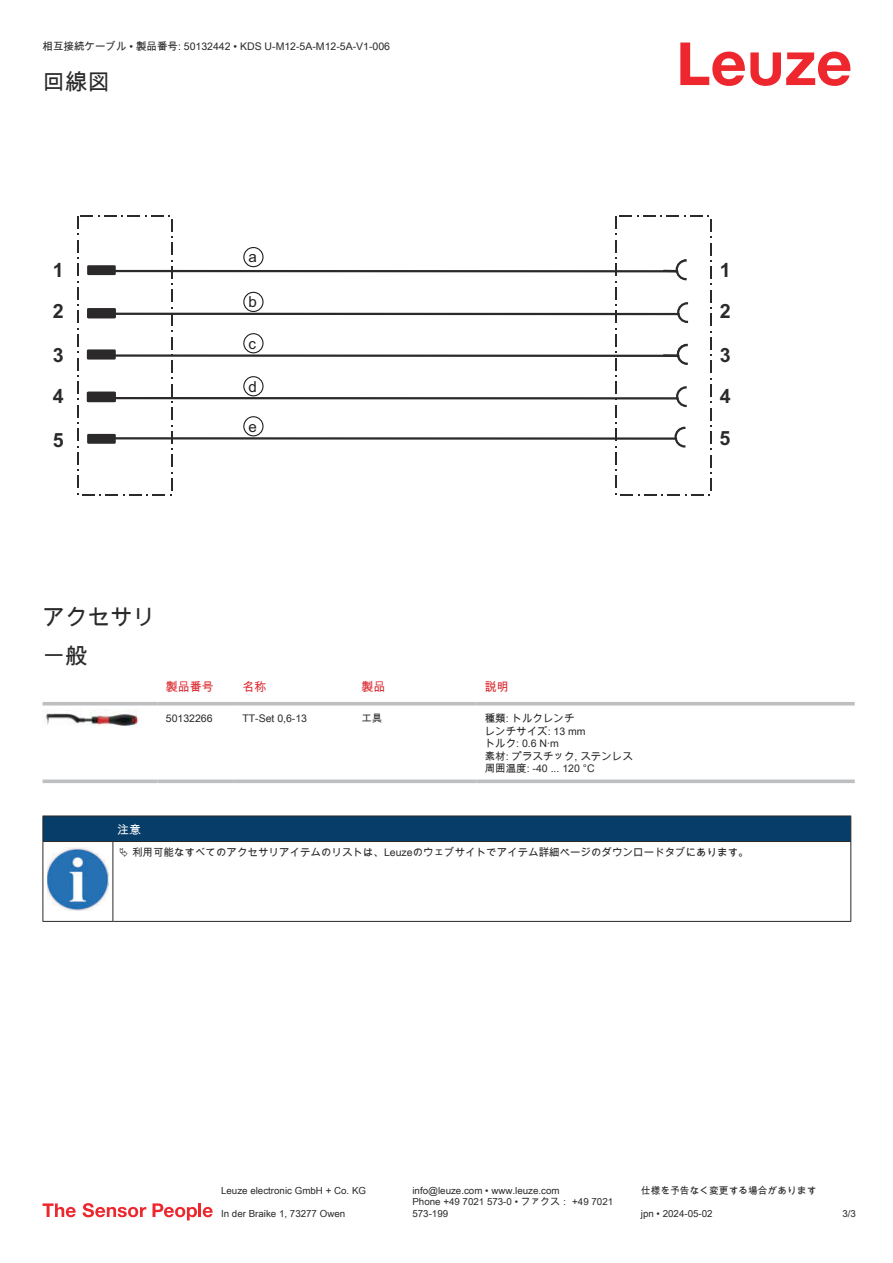
<style>
.page{position:relative;width:893px;height:1263px;background:#fff}
.page>*{position:absolute;margin:0;border:0;box-sizing:border-box;transform-origin:0 0}
.t1{font:22.5px/38.7px "Arial Unicode MS";color:#2b292a}
.t2{font:700 19.65px "Arial";color:#2b292a}
.t3{font:15.15px "Arial";color:#1f2020}
.t4{font:12px "Arial Unicode MS";color:#db2a30}
.t5{font:12px "Arial Unicode MS";color:#fff}
.t6{font:10.5px/12.6px "Arial Unicode MS";color:#2b292a}
.t7{font:9.75px/11.7px "Arial Unicode MS";color:#2b292a}
</style>
<div class="page">
<svg style="left:680px;top:43px;width:170px;height:43px"></svg>
<svg style="left:43px;top:705px;width:812px;height:5px"></svg>
<hr style="left:43px;top:702px;width:114px;height:3px;background:#bdbfc1">
<hr style="left:157px;top:702px;width:77px;height:3px;background:#bdbfc1">
<hr style="left:234px;top:702px;width:119px;height:3px;background:#bdbfc1">
<hr style="left:353px;top:702px;width:123px;height:3px;background:#bdbfc1">
<hr style="left:476px;top:702px;width:379px;height:3px;background:#bdbfc1">
<svg style="left:43px;top:779px;width:114px;height:4px"></svg>
<svg style="left:157px;top:779px;width:77px;height:4px"></svg>
<svg style="left:234px;top:779px;width:119px;height:4px"></svg>
<svg style="left:353px;top:779px;width:123px;height:4px"></svg>
<svg style="left:476px;top:779px;width:379px;height:4px;background:#c5c7c9"></svg>
<img style="left:43px;top:710px;width:96px;height:16px">
<svg style="left:44px;top:842px;width:806px;height:79px"></svg>
<hr style="left:43px;top:841px;width:70px;height:1px;background:#2b292a">
<div style="left:43px;top:816px;width:808px;height:25px;background:#063d69"></div>
<hr style="left:113px;top:841px;width:738px;height:1px;background:#2b292a">
<hr style="left:43px;top:842px;width:1px;height:75px;background:#2b292a">
<hr style="left:113px;top:842px;width:1px;height:75px;background:#2b292a">
<hr style="left:850px;top:842px;width:1px;height:75px;background:#2b292a">
<hr style="left:43px;top:921px;width:70px;height:1px;background:#2b292a">
<hr style="left:113px;top:921px;width:738px;height:1px;background:#2b292a">
<img style="left:47px;top:848px;width:61px;height:63px">
<div style="left:115px;top:842px;width:734px;height:21px;background:#fff"></div>
<svg style="left:43px;top:1203px;width:33px;height:14px"></svg>
<svg style="left:83px;top:1203px;width:63px;height:14px"></svg>
<svg style="left:153px;top:1203px;width:44px;height:17px"></svg>
<hr style="left:198px;top:1203px;width:3px;height:14px;background:#ed272d">
<svg style="left:203px;top:1207px;width:10px;height:10px"></svg>
<svg style="left:77px;top:216px;width:96px;height:279px"></svg>
<hr style="left:103px;top:313px;width:576px;height:2px;background:#2b292a">
<div style="left:88px;top:309px;width:27px;height:8px;background:#2b292a"></div>
<div style="left:87px;top:308px;width:29px;height:10px;border:2px solid #2b292a"></div>
<hr style="left:98px;top:397px;width:580px;height:2px;background:#2b292a">
<div style="left:88px;top:393px;width:27px;height:8px;background:#2b292a"></div>
<div style="left:87px;top:392px;width:29px;height:10px;border:2px solid #2b292a"></div>
<div style="left:88px;top:266px;width:27px;height:8px;background:#2b292a"></div>
<div style="left:87px;top:265px;width:29px;height:10px;border:2px solid #2b292a"></div>
<div style="left:88px;top:435px;width:27px;height:8px;background:#2b292a"></div>
<div style="left:87px;top:434px;width:29px;height:10px;border:2px solid #2b292a"></div>
<svg style="left:615px;top:216px;width:97px;height:279px"></svg>
<div style="left:677px;top:261px;width:18px;height:18px;background:#fff;border-radius:50%"></div>
<div style="left:676px;top:259px;width:20px;height:21px;border:2px solid #2b292a;border-radius:50%"></div>
<div style="left:688px;top:255px;width:15px;height:29px;background:#fff"></div>
<hr style="left:102px;top:270px;width:575px;height:2px;background:#2b292a">
<div style="left:678px;top:345px;width:18px;height:19px;background:#fff;border-radius:50%"></div>
<div style="left:677px;top:344px;width:21px;height:21px;border:2px solid #2b292a;border-radius:50%"></div>
<div style="left:689px;top:340px;width:16px;height:29px;background:#fff"></div>
<hr style="left:103px;top:354px;width:575px;height:3px;background:#2b292a">
<svg style="left:676px;top:428px;width:18px;height:18px"></svg>
<div style="left:674px;top:427px;width:21px;height:21px;border:2px solid #2b292a;border-radius:50%"></div>
<div style="left:687px;top:422px;width:15px;height:29px;background:#fff"></div>
<hr style="left:101px;top:437px;width:575px;height:3px;background:#2b292a">
<div style="left:243px;top:247px;width:21px;height:20px;border:1px solid #1e2020;border-radius:50%"></div>
<div style="left:243px;top:292px;width:21px;height:20px;border:1px solid #1e2020;border-radius:50%"></div>
<div style="left:243px;top:333px;width:21px;height:20px;border:1px solid #1e2020;border-radius:50%"></div>
<div style="left:243px;top:376px;width:21px;height:20px;border:1px solid #1e2020;border-radius:50%"></div>
<div style="left:243px;top:416px;width:21px;height:20px;border:1px solid #1e2020;border-radius:50%"></div>
<p class="t6" style="left:43px;top:40px;width:349px">相互接続ケーブル • 製品番号: 50132442 • KDS U-M12-5A-M12-5A-V1-006</p>
<h1 class="t1" style="left:43px;top:62px;width:69px">回線図</h1>
<h3 class="t3" style="left:249px;top:248px;width:10px">a</h3>
<h3 class="t3" style="left:249px;top:293px;width:10px">b</h3>
<h3 class="t3" style="left:249px;top:334px;width:9px">c</h3>
<h3 class="t3" style="left:249px;top:377px;width:10px">d</h3>
<h3 class="t3" style="left:249px;top:417px;width:10px">e</h3>
<h2 class="t2" style="left:53px;top:258px;width:12px">1</h2>
<h2 class="t2" style="left:720px;top:258px;width:12px">1</h2>
<h2 class="t2" style="left:53px;top:300px;width:12px">2</h2>
<h2 class="t2" style="left:720px;top:300px;width:12px">2</h2>
<h2 class="t2" style="left:53px;top:344px;width:12px">3</h2>
<h2 class="t2" style="left:720px;top:344px;width:12px">3</h2>
<h2 class="t2" style="left:53px;top:385px;width:12px">4</h2>
<h2 class="t2" style="left:720px;top:385px;width:12px">4</h2>
<h2 class="t2" style="left:53px;top:429px;width:12px">5</h2>
<h2 class="t2" style="left:720px;top:427px;width:12px">5</h2>
<h1 class="t1" style="left:43px;top:597px;width:114px">アクセサリ一般</h1>
<p class="t4" style="left:166px;top:678px;width:49px">製品番号</p>
<p class="t4" style="left:242px;top:678px;width:25px">名称</p>
<p class="t4" style="left:361px;top:678px;width:25px">製品</p>
<p class="t4" style="left:485px;top:678px;width:25px">説明</p>
<p class="t6" style="left:166px;top:712px;width:48px">50132266</p>
<p class="t6" style="left:242px;top:712px;width:66px">TT-Set 0,6-13</p>
<p class="t6" style="left:361px;top:712px;width:22px">工具</p>
<p class="t6" style="left:485px;top:712px;width:150px">種類: トルクレンチ<br>レンチサイズ: 13 mm<br>トルク: 0.6 N·m<br>素材: プラスチック, ステンレス周囲温度: -40 ... 120 °C</p>
<p class="t5" style="left:117px;top:820px;width:25px">注意</p>
<p class="t6" style="left:132px;top:846px;width:618px">利用可能なすべてのアクセサリアイテムのリストは、Leuzeのウェブサイトでアイテム詳細ページのダウンロードタブにあります。</p>
<p class="t7" style="left:221px;top:1184px;width:146px">Leuze electronic GmbH + Co. KG</p>
<p class="t7" style="left:412px;top:1184px;width:149px">info@leuze.com • www.leuze.com</p>
<p class="t7" style="left:641px;top:1184px;width:177px">仕様を予告なく変更する場合があります</p>
<p class="t7" style="left:221px;top:1207px;width:126px">In der Braike 1, 73277 Owen</p>
<p class="t7" style="left:412px;top:1196px;width:202px">Phone +49 7021 573-0 • ファクス： +49 7021<br>573-199</p>
<p class="t7" style="left:641px;top:1207px;width:73px">jpn • 2024-05-02</p>
<p class="t7" style="left:842px;top:1207px;width:15px">3/3</p>
</div>
